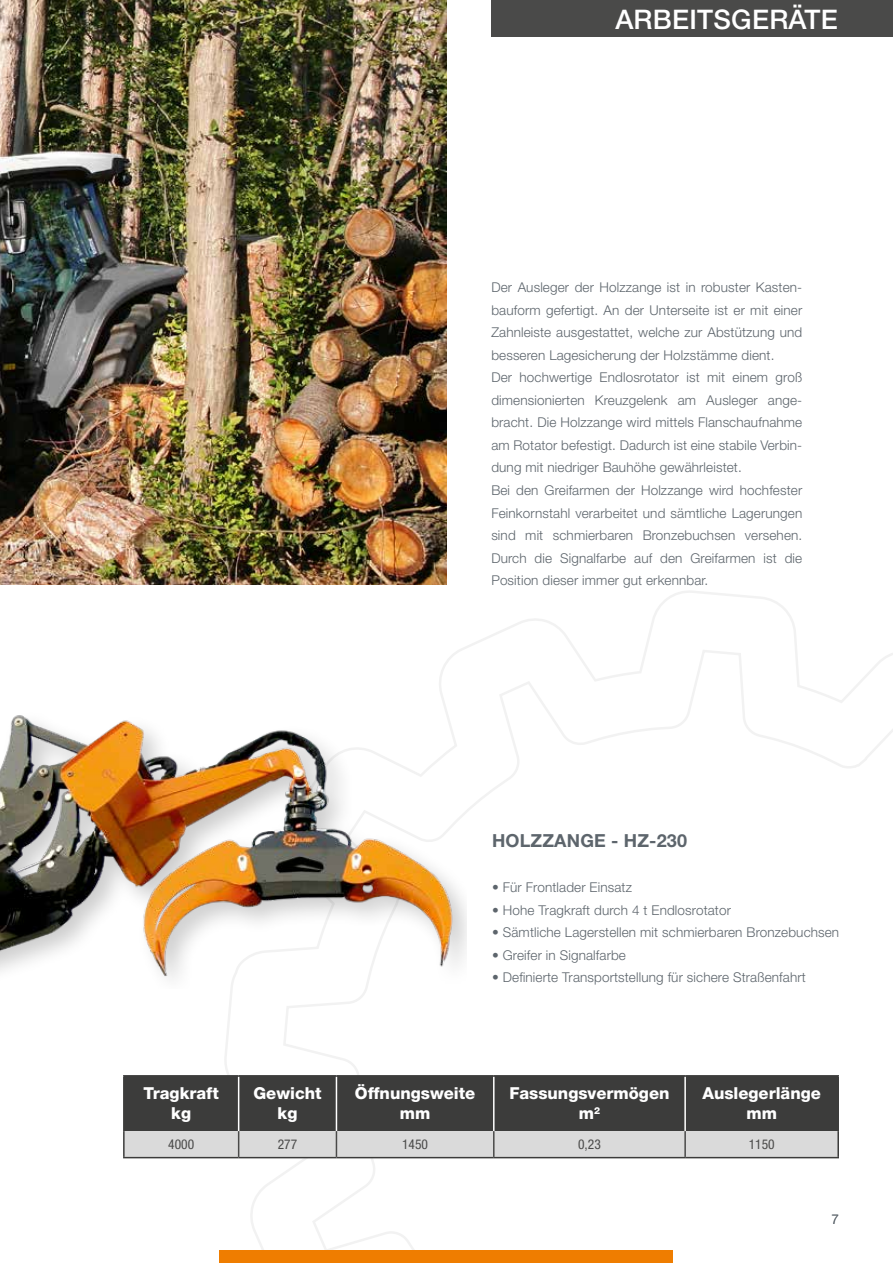
<style>
.page{position:relative;width:893px;height:1263px;background:#fff}
.page>*{position:absolute;margin:0;border:0;box-sizing:border-box;transform-origin:0 0}
.t1{font:500 27px "Helvetica Neue LT Pro";letter-spacing:.01em;color:#fff}
.t2{font:700 18px "Helvetica Neue LT Pro";letter-spacing:.01em;color:#5d656c}
.t3{font:800 16.5px/19.8px "Helvetica Neue LT Pro";color:#fff;text-align:center}
.t4{font:300 13.5px/22.5px "Helvetica Neue LT Pro";letter-spacing:.01em;color:#5d656c}
.t5{font:condensed 13.5px "Helvetica Neue LT Pro";color:#4a4a49}
</style>
<div class="page">
<img style="left:0;top:0;width:446px;height:585px">
<svg style="left:223px;top:591px;width:670px;height:659px"></svg>
<img style="left:0;top:631px;width:467px;height:357px">
<div style="left:220px;top:1250px;width:453px;height:13px;background:#ef7d00"></div>
<div style="left:491px;top:0;width:402px;height:36px;background:#4a4a49"></div>
<svg style="left:125px;top:1076px;width:712px;height:81px;background:#6f6f6e"></svg>
<hr style="left:493px;top:1131px;width:2px;height:26px;background:#4a4a49">
<hr style="left:684px;top:1131px;width:2px;height:26px;background:#4a4a49">
<hr style="left:123px;top:1075px;width:116px;height:1px;background:#3c3c3b">
<hr style="left:123px;top:1076px;width:2px;height:55px;background:#3c3c3b">
<hr style="left:239px;top:1075px;width:97px;height:1px;background:#3c3c3b">
<hr style="left:336px;top:1075px;width:158px;height:1px;background:#3c3c3b">
<hr style="left:494px;top:1075px;width:191px;height:1px;background:#3c3c3b">
<hr style="left:685px;top:1075px;width:154px;height:1px;background:#3c3c3b">
<hr style="left:123px;top:1131px;width:2px;height:26px;background:#3c3c3b">
<hr style="left:837px;top:1131px;width:2px;height:26px;background:#3c3c3b">
<hr style="left:123px;top:1157px;width:116px;height:1px;background:#3c3c3b">
<hr style="left:239px;top:1157px;width:97px;height:1px;background:#3c3c3b">
<hr style="left:336px;top:1157px;width:158px;height:1px;background:#3c3c3b">
<hr style="left:494px;top:1157px;width:191px;height:1px;background:#3c3c3b">
<hr style="left:685px;top:1157px;width:154px;height:1px;background:#3c3c3b">
<hr style="left:837px;top:1076px;width:2px;height:55px;background:#3c3c3b">
<h1 class="t1" style="left:615px;top:3px;width:224px">ARBEITSGERÄTE</h1>
<p class="t4" style="left:491px;top:276px;width:312px">Der Ausleger der Holzzange ist in robuster Kasten&shy;bauform gefertigt. An der Unterseite ist er mit einer Zahnleiste ausgestattet, welche zur Abstützung und besseren Lagesicherung der Holzstämme dient.<br>Der hochwertige Endlosrotator ist mit einem groß dimensionierten Kreuzgelenk am Ausleger ange&shy;bracht. Die Holzzange wird mittels Flanschaufnahme am Rotator befestigt. Dadurch ist eine stabile Verbin&shy;dung mit niedriger Bauhöhe gewährleistet.<br>Bei den Greifarmen der Holzzange wird hochfester Feinkornstahl verarbeitet und sämtliche Lagerungen sind mit schmierbaren Bronzebuchsen versehen.<br>Durch die Signalfarbe auf den Greifarmen ist die Position dieser immer gut erkennbar.</p>
<h2 class="t2" style="left:492px;top:829px;width:197px">HOLZZANGE - HZ-230</h2>
<p class="t4" style="left:492px;top:876px;width:141px">• Für Frontlader Einsatz</p>
<p class="t4" style="left:492px;top:898px;width:240px">• Hohe Tragkraft durch 4 t Endlosrotator</p>
<p class="t4" style="left:492px;top:921px;width:349px">• Sämtliche Lagerstellen mit schmierbaren Bronzebuchsen</p>
<p class="t4" style="left:492px;top:943px;width:135px">• Greifer in Signalfarbe</p>
<p class="t4" style="left:492px;top:966px;width:315px">• Definierte Transportstellung für sichere Straßenfahrt</p>
<p class="t3" style="left:144px;top:1084px;width:77px">Tragkraft kg</p>
<p class="t3" style="left:253px;top:1084px;width:70px">Gewicht kg</p>
<p class="t3" style="left:355px;top:1084px;width:122px">Öffnungsweite mm</p>
<p class="t3" style="left:509px;top:1084px;width:162px">Fassungsvermögen m<sup>2</sup></p>
<p class="t3" style="left:702px;top:1084px;width:120px">Auslegerlänge mm</p>
<p class="t5" style="left:168px;top:1136px;width:27px">4000</p>
<p class="t5" style="left:278px;top:1136px;width:21px">277</p>
<p class="t5" style="left:402px;top:1136px;width:27px">1450</p>
<p class="t5" style="left:578px;top:1136px;width:24px">0,23</p>
<p class="t5" style="left:749px;top:1136px;width:27px">1150</p>
<p class="t4" style="left:831px;top:1207px;width:9px">7</p>
</div>
